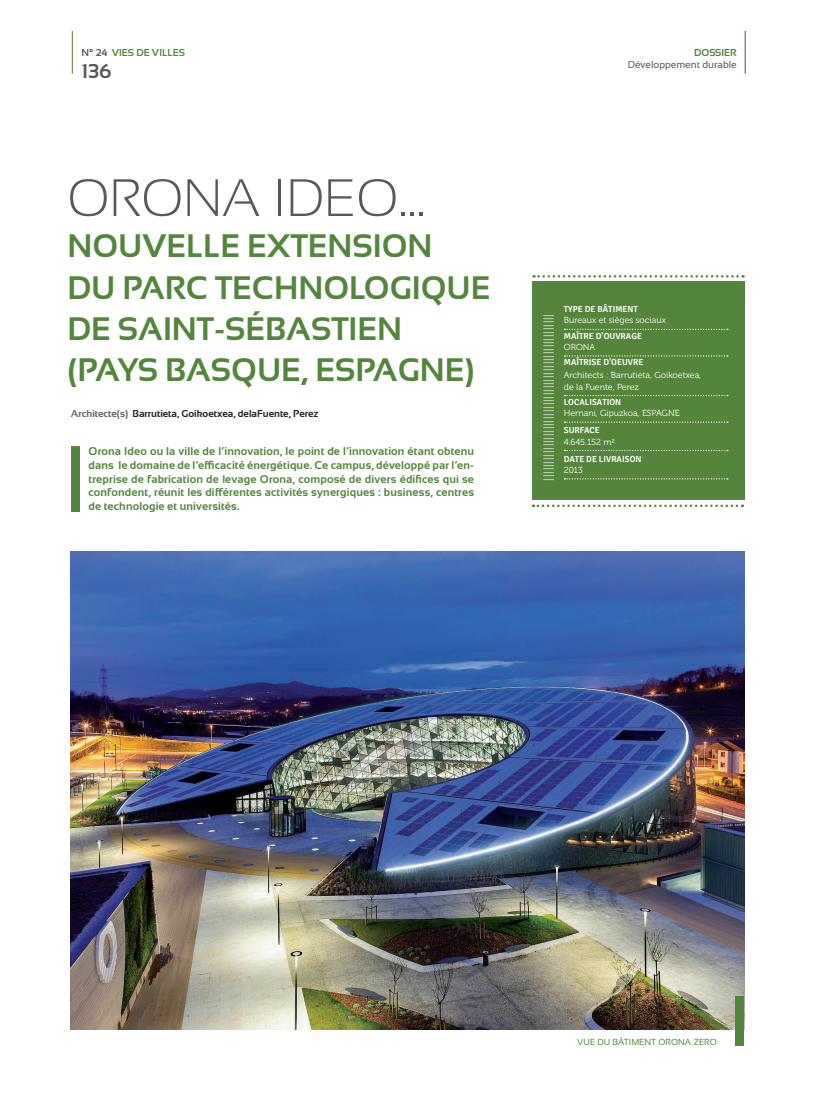
<style>
.page{position:relative;width:833px;height:1117px;background:#fff}
.page>*{position:absolute;margin:0;border:0;box-sizing:border-box;transform-origin:0 0}
.t1{font:300 52.5px "Sansation";color:#57585a}
.t2{font:700 32.5px/41.2px "Sansation";color:#53863c}
.t3{font:700 20px "Sansation";color:#57585a}
.t4{font:300 11.88px "Sansation";color:#fff}
.t5{font:700 11.25px/13.8px "Sansation";letter-spacing:.01em;color:#53863c;text-align:justify}
.t6{font:700 10px "Sansation";color:#231f20}
.t7{font:700 10px "Sansation";color:#53863c}
.t8{font:10px "Sansation";color:#57585a}
.t9{font:8.75px/11.2px "Museo 300";color:#fff}
.t10{font:600 8.75px "Signika";color:#fff}
.t11{font:8.75px "Sansation";color:#53863c}
.s1{color:#57585a}
.s2{color:#636366}
</style>
<div class="page">
<div style="left:71px;top:446px;width:9px;height:65px;background:#53863c"></div>
<div style="left:531px;top:281px;width:213px;height:219px;background:#53863c"></div>
<svg style="left:564px;top:328px;width:164px;height:2px"></svg>
<svg style="left:564px;top:355px;width:164px;height:1px"></svg>
<svg style="left:564px;top:395px;width:164px;height:1px"></svg>
<svg style="left:564px;top:421px;width:164px;height:1px"></svg>
<svg style="left:564px;top:450px;width:164px;height:1px"></svg>
<svg style="left:564px;top:478px;width:164px;height:1px"></svg>
<svg style="left:533px;top:275px;width:210px;height:2px"></svg>
<svg style="left:533px;top:504px;width:210px;height:3px"></svg>
<img style="left:71px;top:551px;width:673px;height:478px">
<div style="left:735px;top:996px;width:9px;height:49px;background:#53863c"></div>
<hr style="left:72px;top:31px;width:1px;height:43px;background:#739758">
<hr style="left:744px;top:31px;width:2px;height:43px;background:#53863c">
<p class="t7" style="left:81px;top:47px;width:105px"><span class="s1">N° 24</span> VIES DE VILLES</p>
<p class="t7" style="left:694px;top:47px;width:22px">Dossie</p>
<p class="t7" style="left:730px;top:47px;width:8px">r</p>
<p class="t8" style="left:628px;top:59px;width:110px">Développement durable</p>
<h3 class="t3" style="left:81px;top:59px;width:31px">136</h3>
<h1 class="t1" style="left:67px;top:168px;width:360px">ORONA IDEO...</h1>
<h2 class="t2" style="left:67px;top:225px;width:367px">Nouvelle extension du Parc Tech</h2>
<h2 class="t2" style="left:67px;top:266px;width:421px;text-indent:231px">nologique<br>De Saint-Sébastien (Pays Basq ue, Espagne)</h2>
<p class="t6" style="left:71px;top:407px;width:249px"><span class="s2">Architecte(s)</span> Barrutieta, Goikoetxea, delaFuente, Perez</p>
<p class="t5" style="left:89px;top:444px;width:387px">Orona Ideo ou la ville de l’innovation, le point de l’innovation étant obtenu dans le domaine de l’efficacité énergétique. Ce campus, développé par l’en&shy;treprise de fabrication de levage Orona, composé de divers édifices qui se confondent, réunit les différentes activités synergiques : business, centres de technologie et universités.</p>
<p class="t4" style="left:541px;top:480px;width:168px;rotate:-90deg">|||||||||||||||||||||||||||||||||||||||||||||||||</p>
<p class="t10" style="left:564px;top:304px;width:75px">TYPE DE BÂTIMENT</p>
<p class="t9" style="left:564px;top:315px;width:103px">Bureaux et sièges sociaux</p>
<p class="t10" style="left:564px;top:330px;width:80px">MAÎTRE D’OUVRAGE</p>
<p class="t9" style="left:564px;top:341px;width:33px">ORONA</p>
<p class="t10" style="left:564px;top:357px;width:81px">MAÎTRISE D’OEUVRE</p>
<p class="t9" style="left:564px;top:370px;width:139px">Architects : Barrutieta, Goikoetxea, de la Fuente, Perez</p>
<p class="t10" style="left:564px;top:397px;width:59px">LOCALISATION</p>
<p class="t9" style="left:564px;top:407px;width:117px">Hernani, Gipuzkoa, ESPAGNE</p>
<p class="t10" style="left:564px;top:425px;width:37px">SURFACE</p>
<p class="t9" style="left:564px;top:436px;width:53px">4.645.152 m²</p>
<p class="t10" style="left:564px;top:453px;width:79px">DATE DE LIVRAISON</p>
<p class="t9" style="left:564px;top:464px;width:20px">2013</p>
<p class="t11" style="left:577px;top:1036px;width:62px">Vue du bâtimen</p>
<p class="t11" style="left:651px;top:1036px;width:60px">t Orona ZERO</p>
</div>
